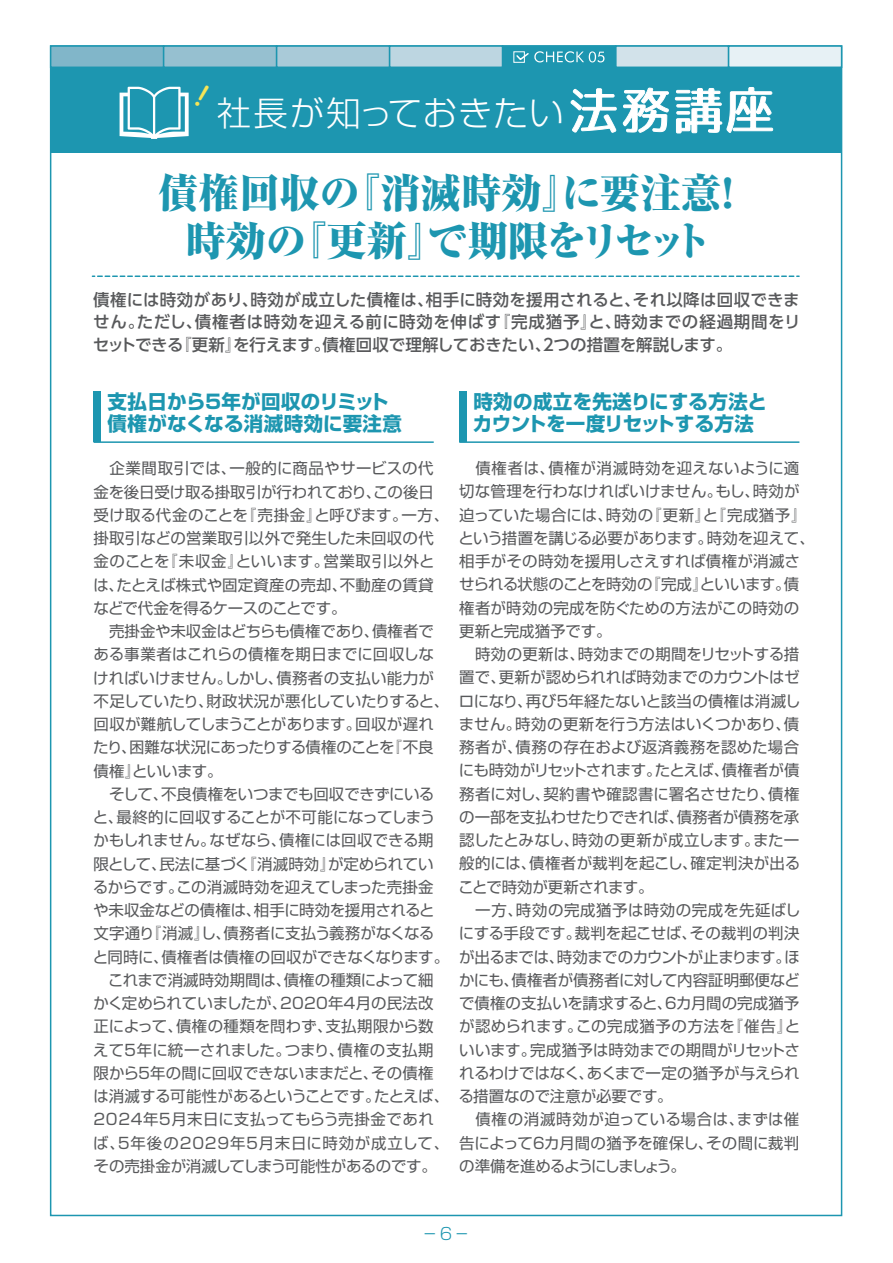
<style>
.page{position:relative;width:893px;height:1263px;background:#fff}
.page>*{position:absolute;margin:0;border:0;box-sizing:border-box;transform-origin:0 0}
.t1{font:800 expanded 40.5px/48px "Ryumin Pro";color:#1d96b0;text-align:center}
.t2{font:300 34.05px "Shin Go Pro";letter-spacing:.025em;color:#fff}
.t3{font:700 19.5px/22.5px "Shin Go Pro";letter-spacing:.02em;color:#1d96b0}
.t4{font:500 16.5px/22.4px "UD Shin Go Pr 6";letter-spacing:-.01em;color:#58595b;text-align:justify}
.t5{font:300 16.5px "Shin Go Pro";color:#1d96b0;scale:.7 1}
.t6{font:15.45px/23.2px "Shin Go Pro";color:#58595b}
</style>
<div class="page">
<hr style="left:94px;top:441px;width:340px;height:2px;background:#1d96b0">
<hr style="left:459px;top:441px;width:340px;height:2px;background:#1d96b0">
<svg style="left:92px;top:275px;width:707px;height:2px"></svg>
<div style="left:94px;top:391px;width:7px;height:51px;background:#1d96b0"></div>
<div style="left:459px;top:391px;width:8px;height:51px;background:#1d96b0"></div>
<div style="left:51px;top:67px;width:791px;height:85px;background:#1d96b0"></div>
<div style="left:50px;top:45px;width:114px;height:23px;background:#81b6c9;border:2px solid #1d96b0"></div>
<div style="left:163px;top:45px;width:114px;height:23px;background:#96c0d0;border:2px solid #1d96b0"></div>
<div style="left:276px;top:45px;width:114px;height:23px;background:#a9cad8;border:2px solid #1d96b0"></div>
<div style="left:389px;top:45px;width:114px;height:23px;background:#bdd6e1;border:2px solid #1d96b0"></div>
<div style="left:615px;top:45px;width:114px;height:23px;background:#d2e2ea;border:2px solid #1d96b0"></div>
<div style="left:728px;top:45px;width:114px;height:23px;background:#e7f1f5;border:2px solid #1d96b0"></div>
<div style="left:502px;top:45px;width:114px;height:23px;background:#1d96b0;border:2px solid #1d96b0"></div>
<svg style="left:120px;top:87px;width:69px;height:52px"></svg>
<div style="left:513px;top:51px;width:12px;height:12px;border:1px solid #fff"></div>
<svg style="left:515px;top:51px;width:89px;height:11px"></svg>
<svg style="left:571px;top:88px;width:98px;height:45px"></svg>
<svg style="left:675px;top:87px;width:98px;height:46px"></svg>
<h2 class="t2" style="left:217px;top:85px;width:348px">社長が知っておきたい</h2>
<h1 class="t1" style="left:158px;top:166px;width:591px">債権回収の『消滅時効』に要注意！時効の『更新』で期限をリセット</h1>
<p class="t4" style="left:93px;top:288px;width:709px">債権には時効があり、時効が成立した債権は、相手に時効を援用されると、それ以降は回収できません。ただし、債権者は時効を迎える前に時効を伸ばす『完成猶予』と、時効までの経過期間をリセットできる『更新』を行えます。債権回収で理解しておきたい、２つの措置を解説します。</p>
<p class="t3" style="left:108px;top:388px;width:296px">支払日から５年が回収のリミット債権がなくなる消滅時効に要注意</p>
<p class="t3" style="left:473px;top:388px;width:295px">時効の成立を先送りにする方法とカウントを一度リセットする方法</p>
<p class="t6" style="left:93px;top:455px;width:358px">　企業間取引では、一般的に商品やサービスの代金を後日受け取る掛取引が行われており、この後日受け取る代金のことを『売掛金』と呼びます。一方、掛取引などの営業取引以外で発生した未回収の代金のことを『未収金』といいます。営業取引以外とは、たとえば株式や固定資産の売却、不動産の賃貸などで代金を得るケースのことです。<br>　売掛金や未収金はどちらも債権であり、債権者である事業者はこれらの債権を期日までに回収しなければいけません。しかし、債務者の支払い能力が不足していたり、財政状況が悪化していたりすると、回収が難航してしまうことがあります。回収が遅れたり、困難な状況にあったりする債権のことを『不良債権』といいます。<br>　そして、不良債権をいつまでも回収できずにいると、最終的に回収することが不可能になってしまうかもしれません。なぜなら、債権には回収できる期限として、民法に基づく『消滅時効』が定められているからです。この消滅時効を迎えてしまった売掛金や未収金などの債権は、相手に時効を援用されると文字通り『消滅』し、債務者に支払う義務がなくなると同時に、債権者は債権の回収ができなくなります。　これまで消滅時効期間は、債権の種類によって細かく定められていましたが、2020年４月の民法改正によって、債権の種類を問わず、支払期限から数えて５年に統一されました。つまり、債権の支払期限から５年の間に回収できないままだと、その債権は消滅する可能性があるということです。たとえば、<br>2024年５月末日に支払ってもらう売掛金であれば、５年後の2029年５月末日に時効が成立して、その売掛金が消滅してしまう可能性があるのです。</p>
<p class="t6" style="left:458px;top:455px;width:358px">　債権者は、債権が消滅時効を迎えないように適切な管理を行わなければいけません。もし、時効が迫っていた場合には、時効の『更新』と『完成猶予』という措置を講じる必要があります。時効を迎えて、相手がその時効を援用しさえすれば債権が消滅させられる状態のことを時効の『完成』といいます。債権者が時効の完成を防ぐための方法がこの時効の更新と完成猶予です。<br>　時効の更新は、時効までの期間をリセットする措置で、更新が認められれば時効までのカウントはゼロになり、再び５年経たないと該当の債権は消滅しません。時効の更新を行う方法はいくつかあり、債務者が、債務の存在および返済義務を認めた場合にも時効がリセットされます。たとえば、債権者が債務者に対し、契約書や確認書に署名させたり、債権の一部を支払わせたりできれば、債務者が債務を承認したとみなし、時効の更新が成立します。また一般的には、債権者が裁判を起こし、確定判決が出ることで時効が更新されます。<br>　一方、時効の完成猶予は時効の完成を先延ばしにする手段です。裁判を起こせば、その裁判の判決が出るまでは、時効までのカウントが止まります。ほかにも、債権者が債務者に対して内容証明郵便などで債権の支払いを請求すると、６カ月間の完成猶予が認められます。この完成猶予の方法を『催告』といいます。完成猶予は時効までの期間がリセットされるわけではなく、あくまで一定の猶予が与えられる措置なので注意が必要です。<br>　債権の消滅時効が迫っている場合は、まずは催告によって６カ月間の猶予を確保し、その間に裁判の準備を進めるようにしましょう。</p>
<p class="t5" style="left:424px;top:1220px;width:63px">ー 6 ー</p>
</div>
